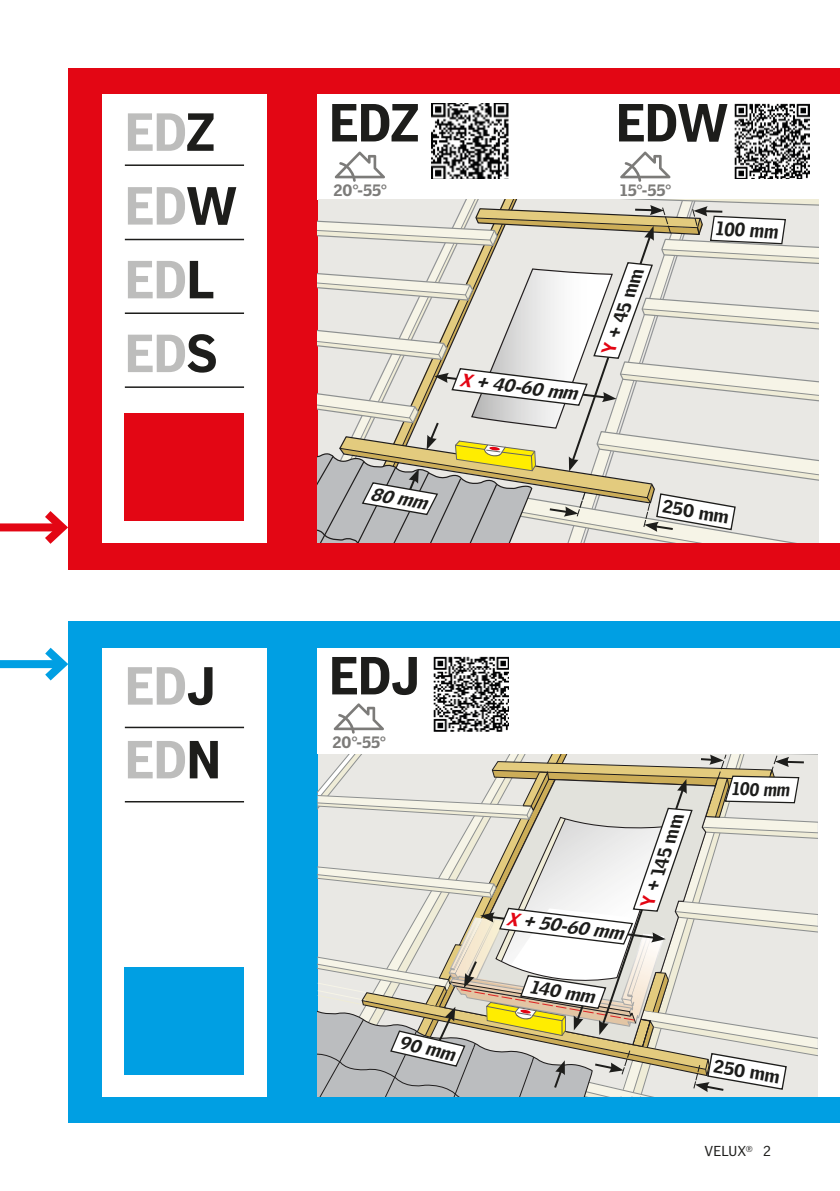
<style>
.page{position:relative;width:840px;height:1191px;background:#fff}
.page>*{position:absolute;margin:0;border:0;box-sizing:border-box;transform-origin:0 0}
.t1{font:900 52px/73.8px "Velux Gothic";letter-spacing:-.01em;color:#bdbdbc}
.t2{font:900 52px "Velux Gothic";letter-spacing:-.01em;color:#1d1d1b}
.t3{font:900 19px "Velux Gothic";color:#1d1d1b;scale:.89 1}
.t4{font:italic 900 18px "Velux Gothic";color:#1d1d1b}
.t5{font:900 18px "Velux Gothic";color:#1d1d1b}
.t6{font:900 18px "Velux Gothic";color:#1d1d1b;scale:.88 1}
.t7{font:900 16px "Velux Gothic";letter-spacing:-.01em;color:#7c7b79}
.t8{font:14px "Velux Gothic";letter-spacing:.005em;color:#1d1d1b}
.s1{color:#1d1d1b}
.s2{color:#e30614}
</style>
<div class="page">
<div style="left:68px;top:68px;width:771px;height:501px;background:#e30614"></div>
<div style="left:68px;top:622px;width:771px;height:501px;background:#009fe3"></div>
<div style="left:804px;top:648px;width:35px;height:448px;background:#fff"></div>
<div style="left:801px;top:94px;width:38px;height:449px;background:#fff"></div>
<div style="left:317px;top:94px;width:505px;height:106px;background:#fff"></div>
<div style="left:317px;top:648px;width:505px;height:105px;background:#fff"></div>
<div style="left:102px;top:94px;width:164px;height:449px;background:#fff"></div>
<div style="left:102px;top:648px;width:164px;height:448px;background:#fff"></div>
<div style="left:125px;top:413px;width:119px;height:108px;background:#e30614"></div>
<div style="left:125px;top:967px;width:119px;height:107px;background:#009fe3"></div>
<hr style="left:125px;top:164px;width:119px;height:2px;background:#1d1d1b">
<hr style="left:125px;top:726px;width:119px;height:2px;background:#1d1d1b">
<hr style="left:125px;top:239px;width:119px;height:1px;background:#1d1d1b">
<hr style="left:125px;top:801px;width:119px;height:1px;background:#1d1d1b">
<hr style="left:125px;top:312px;width:119px;height:2px;background:#1d1d1b">
<hr style="left:125px;top:386px;width:119px;height:2px;background:#1d1d1b">
<svg style="left:318px;top:199px;width:500px;height:344px;background:#dcdad0"></svg>
<svg style="left:334px;top:152px;width:51px;height:30px"></svg>
<svg style="left:620px;top:152px;width:50px;height:30px"></svg>
<img style="left:431px;top:103px;width:78px;height:76px">
<img style="left:734px;top:103px;width:75px;height:76px">
<div style="left:0;top:523px;width:62px;height:8px;background:#e30614"></div>
<svg style="left:36px;top:511px;width:32px;height:33px"></svg>
<div style="left:0;top:660px;width:62px;height:8px;background:#009fe3"></div>
<svg style="left:37px;top:647px;width:31px;height:34px"></svg>
<svg style="left:317px;top:656px;width:499px;height:440px"></svg>
<h1 class="t1" style="left:125px;top:102px;width:115px">ED<span class="s1">Z<br></span>ED<span class="s1">W<br></span>ED<span class="s1">L<br></span>ED<span class="s1">S</span></h1>
<h1 class="t1" style="left:125px;top:656px;width:97px">ED<span class="s1">J<br></span>ED<span class="s1">N</span></h1>
<h1 class="t2" style="left:329px;top:104px;width:92px">EDZ</h1>
<p class="t7" style="left:333px;top:185px;width:55px">20°-55°</p>
<p class="t4" style="left:460px;top:373px;width:120px;rotate:7deg"><span class="s2">X</span> + 40-60 mm</p>
<h1 class="t2" style="left:615px;top:104px;width:115px">EDW</h1>
<p class="t7" style="left:620px;top:185px;width:53px">15°-55°</p>
<p class="t4" style="left:601px;top:349px;width:90px;rotate:-70deg"><span class="s2">Y</span> + 45 mm</p>
<p class="t3" style="left:716px;top:222px;width:71px;rotate:3deg">100 mm</p>
<p class="t4" style="left:371px;top:487px;width:58px;rotate:10deg">80 mm</p>
<p class="t5" style="left:663px;top:499px;width:68px;rotate:10deg">250 mm</p>
<h1 class="t2" style="left:329px;top:657px;width:92px">EDJ</h1>
<p class="t7" style="left:332px;top:736px;width:55px">20°-55°</p>
<p class="t4" style="left:507px;top:912px;width:119px;rotate:7deg"><span class="s2">X</span> + 50-60 mm</p>
<p class="t4" style="left:640px;top:902px;width:98px;rotate:-71deg"><span class="s2">Y</span> + 145 mm</p>
<p class="t4" style="left:531px;top:980px;width:66px;rotate:9deg">140 mm</p>
<p class="t6" style="left:731px;top:782px;width:67px;rotate:1deg">100 mm</p>
<p class="t4" style="left:401px;top:1035px;width:58px;rotate:13deg">90 mm</p>
<p class="t5" style="left:714px;top:1059px;width:68px;rotate:10deg">250 mm</p>
<p class="t8" style="left:704px;top:1145px;width:68px">VELUX<sup>®</sup> 2</p>
</div>
